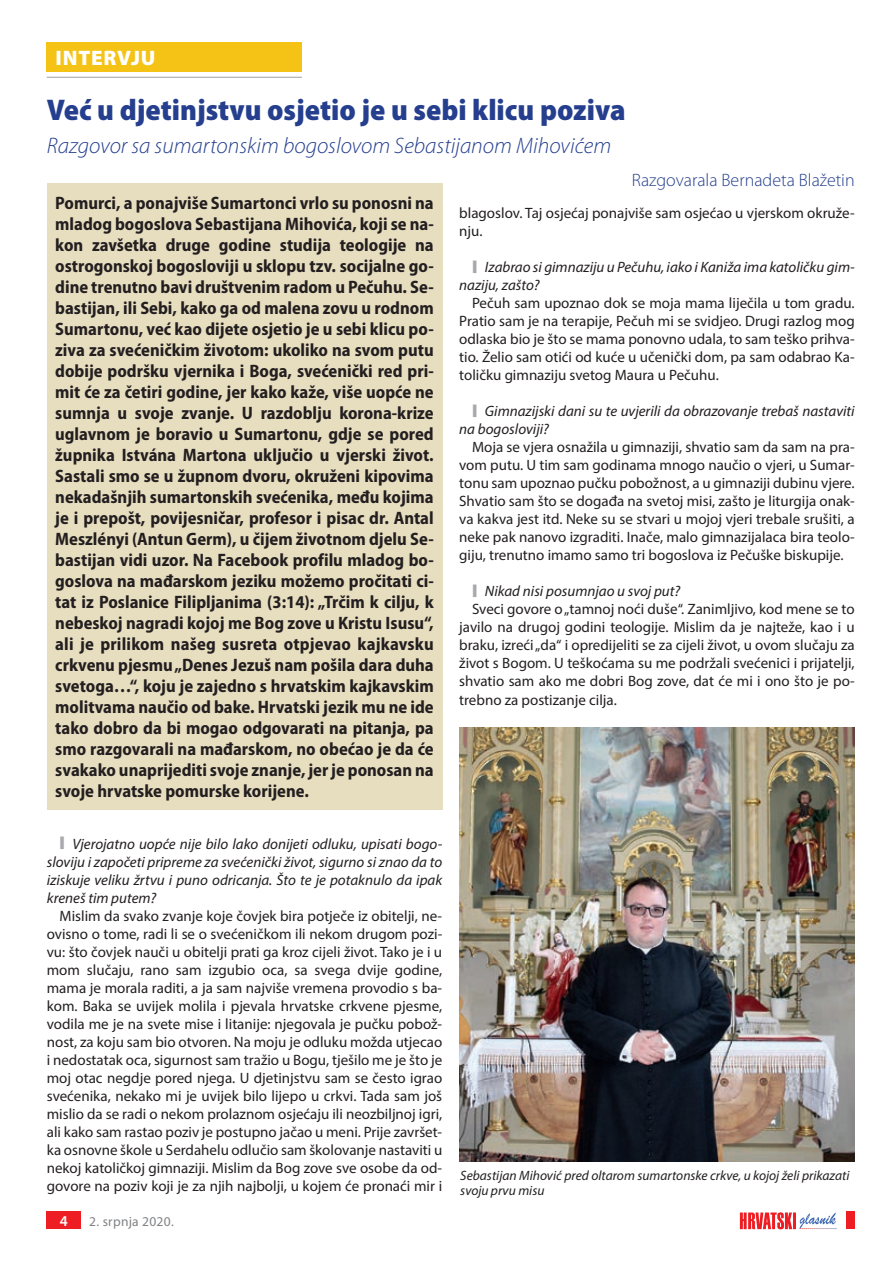
<style>
.page{position:relative;width:893px;height:1263px;background:#fff}
.page>*{position:absolute;margin:0;border:0;box-sizing:border-box;transform-origin:0 0}
.t1{font:900 semi-condensed 30px "Myriad Pro";color:#253f8e}
.t2{font:italic 300 22.5px "Myriad Pro";color:#253f8e}
.t3{font:900 21px "Myriad Pro";letter-spacing:.04em;color:#fff}
.t4{font:700 semi-condensed 18px/21px "Myriad Pro";color:#231f20;text-align:justify}
.t5{font:300 18px "Myriad Pro";color:#253f8e}
.t6{font:15px/18px "Myriad Pro";color:#231f20;text-align:justify}
.t7{font:italic 15px/18px "Myriad Pro";color:#231f20}
.t8{font:600 15px "Myriad Pro";color:#fff}
.t9{font:italic 13.5px/15px "Myriad Pro";color:#231f20}
.t10{font:13.5px "Myriad Pro";letter-spacing:.02em;color:#808285}
</style>
<div class="page">
<svg style="left:740px;top:1212px;width:96px;height:17px"></svg>
<div style="left:846px;top:1212px;width:9px;height:17px;background:#ee1d23"></div>
<div style="left:47px;top:1212px;width:34px;height:17px;background:#ee1d23"></div>
<div style="left:47px;top:43px;width:255px;height:29px;background:#f4c315"></div>
<hr style="left:47px;top:77px;width:255px;height:1px;background:#a8a9ad">
<div style="left:47px;top:183px;width:395px;height:626px;background:#e7ddbf"></div>
<img style="left:459px;top:727px;width:396px;height:435px">
<h3 class="t3" style="left:55px;top:44px;width:102px">INTERVJU</h3>
<h1 class="t1" style="left:47px;top:90px;width:580px">Već u djetinjstvu osjetio je u sebi klicu poziva</h1>
<h2 class="t2" style="left:47px;top:132px;width:566px">Razgovor sa sumartonskim bogoslovom Sebastijanom Mihovićem</h2>
<p class="t5" style="left:632px;top:169px;width:224px">Razgovarala Bernadeta Blažetin</p>
<p class="t4" style="left:55px;top:192px;width:380px">Pomurci, a ponajviše Sumartonci vrlo su ponosni na mladog bogoslova Sebastijana Mihovića, koji se na&shy;kon zavšetka druge godine studija teologije na ostrogonskoj bogosloviji u sklopu tzv. socijalne go&shy;dine trenutno bavi društvenim radom u Pečuhu. Se&shy;bastijan, ili Sebi, kako ga od malena zovu u rodnom Sumartonu, već kao dijete osjetio je u sebi klicu po&shy;ziva za svećeničkim životom: ukoliko na svom putu dobije podršku vjernika i Boga, svećenički red pri&shy;mit će za četiri godine, jer kako kaže, više uopće ne sumnja u svoje zvanje. U razdoblju korona-krize uglavnom je boravio u Sumartonu, gdje se pored župnika Istvána Martona uključio u vjerski život.<br>Sastali smo se u župnom dvoru, okruženi kipovima nekadašnjih sumartonskih svećenika, među kojima je i prepošt, povijesničar, profesor i pisac dr. Antal Meszlényi (Antun Germ), u čijem životnom djelu Se&shy;bastijan vidi uzor. Na Facebook profilu mladog bo&shy;goslova na mađarskom jeziku možemo pročitati ci&shy;tat iz Poslanice Filipljanima (3:14): „Trčim k cilju, k nebeskoj nagradi kojoj me Bog zove u Kristu Isusu“, ali je prilikom našeg susreta otpjevao kajkavsku crkvenu pjesmu „Denes Jezuš nam pošila dara duha svetoga…“, koju je zajedno s hrvatskim kajkavskim molitvama naučio od bake. Hrvatski jezik mu ne ide tako dobro da bi mogao odgovarati na pitanja, pa smo razgovarali na mađarskom, no obećao je da će svakako unaprijediti svoje znanje, jer je ponosan na svoje hrvatske pomurske korijene.</p>
<p class="t7" style="left:47px;top:834px;width:397px;text-align:justify;text-indent:26px">Vjerojatno uopće nije bilo lako donijeti odluku, upisati bogo&shy;sloviju i započeti pripreme za svećenički život, sigurno si znao da to iziskuje veliku žrtvu i puno odricanja. Što te je potaknulo da ipak kreneš tim putem?</p>
<p class="t6" style="left:47px;top:906px;width:397px;text-indent:13px">Mislim da svako zvanje koje čovjek bira potječe iz obitelji, ne&shy;ovisno o tome, radi li se o svećeničkom ili nekom drugom pozi&shy;vu: što čovjek nauči u obitelji prati ga kroz cijeli život. Tako je i u mom slučaju, rano sam izgubio oca, sa svega dvije godine, mama je morala raditi, a ja sam najviše vremena provodio s ba&shy;kom. Baka se uvijek molila i pjevala hrvatske crkvene pjesme, vodila me je na svete mise i litanije: njegovala je pučku pobož&shy;nost, za koju sam bio otvoren. Na moju je odluku možda utjecao i nedostatak oca, sigurnost sam tražio u Bogu, tješilo me je što je moj otac negdje pored njega. U djetinjstvu sam se često igrao svećenika, nekako mi je uvijek bilo lijepo u crkvi. Tada sam još mislio da se radi o nekom prolaznom osjećaju ili neozbiljnoj igri, ali kako sam rastao poziv je postupno jačao u meni. Prije završet&shy;ka osnovne škole u Serdahelu odlučio sam školovanje nastaviti u nekoj katoličkoj gimnaziji. Mislim da Bog zove sve osobe da od&shy;govore na poziv koji je za njih najbolji, u kojem će pronaći mir i</p>
<p class="t8" style="left:60px;top:1211px;width:10px">4</p>
<p class="t10" style="left:89px;top:1213px;width:86px">2. srpnja 2020.</p>
<p class="t6" style="left:459px;top:204px;width:397px">blagoslov. Taj osjećaj ponajviše sam osjećao u vjerskom okruže&shy;nju.</p>
<p class="t7" style="left:459px;top:258px;width:397px;text-indent:26px">Izabrao si gimnaziju u Pečuhu, iako i Kaniža ima katoličku gim&shy;naziju, zašto?</p>
<p class="t6" style="left:459px;top:294px;width:397px;text-indent:13px">Pečuh sam upoznao dok se moja mama liječila u tom gradu.<br>Pratio sam je na terapije, Pečuh mi se svidjeo. Drugi razlog mog odlaska bio je što se mama ponovno udala, to sam teško prihva&shy;tio. Želio sam otići od kuće u učenički dom, pa sam odabrao Ka&shy;toličku gimnaziju svetog Maura u Pečuhu.</p>
<p class="t7" style="left:459px;top:402px;width:397px;text-indent:26px">Gimnazijski dani su te uvjerili da obrazovanje trebaš nastaviti na bogosloviji?</p>
<p class="t6" style="left:459px;top:438px;width:397px;text-indent:13px">Moja se vjera osnažila u gimnaziji, shvatio sam da sam na pra&shy;vom putu. U tim sam godinama mnogo naučio o vjeri, u Sumar&shy;tonu sam upoznao pučku pobožnost, a u gimnaziji dubinu vjere.<br>Shvatio sam što se događa na svetoj misi, zašto je liturgija onak&shy;va kakva jest itd. Neke su se stvari u mojoj vjeri trebale srušiti, a neke pak nanovo izgraditi. Inače, malo gimnazijalaca bira teolo&shy;giju, trenutno imamo samo tri bogoslova iz Pečuške biskupije.</p>
<p class="t7" style="left:485px;top:582px;width:197px">Nikad nisi posumnjao u svoj put?</p>
<p class="t6" style="left:459px;top:600px;width:397px;text-indent:13px">Sveci govore o „tamnoj noći duše“. Zanimljivo, kod mene se to javilo na drugoj godini teologije. Mislim da je najteže, kao i u braku, izreći „da“ i opredijeliti se za cijeli život, u ovom slučaju za život s Bogom. U teškoćama su me podržali svećenici i prijatelji, shvatio sam ako me dobri Bog zove, dat će mi i ono što je po&shy;trebno za postizanje cilja.</p>
<p class="t9" style="left:460px;top:1167px;width:391px">Sebastijan Mihović pred oltarom sumartonske crkve, u kojoj želi prikazati svoju prvu misu</p>
</div>
